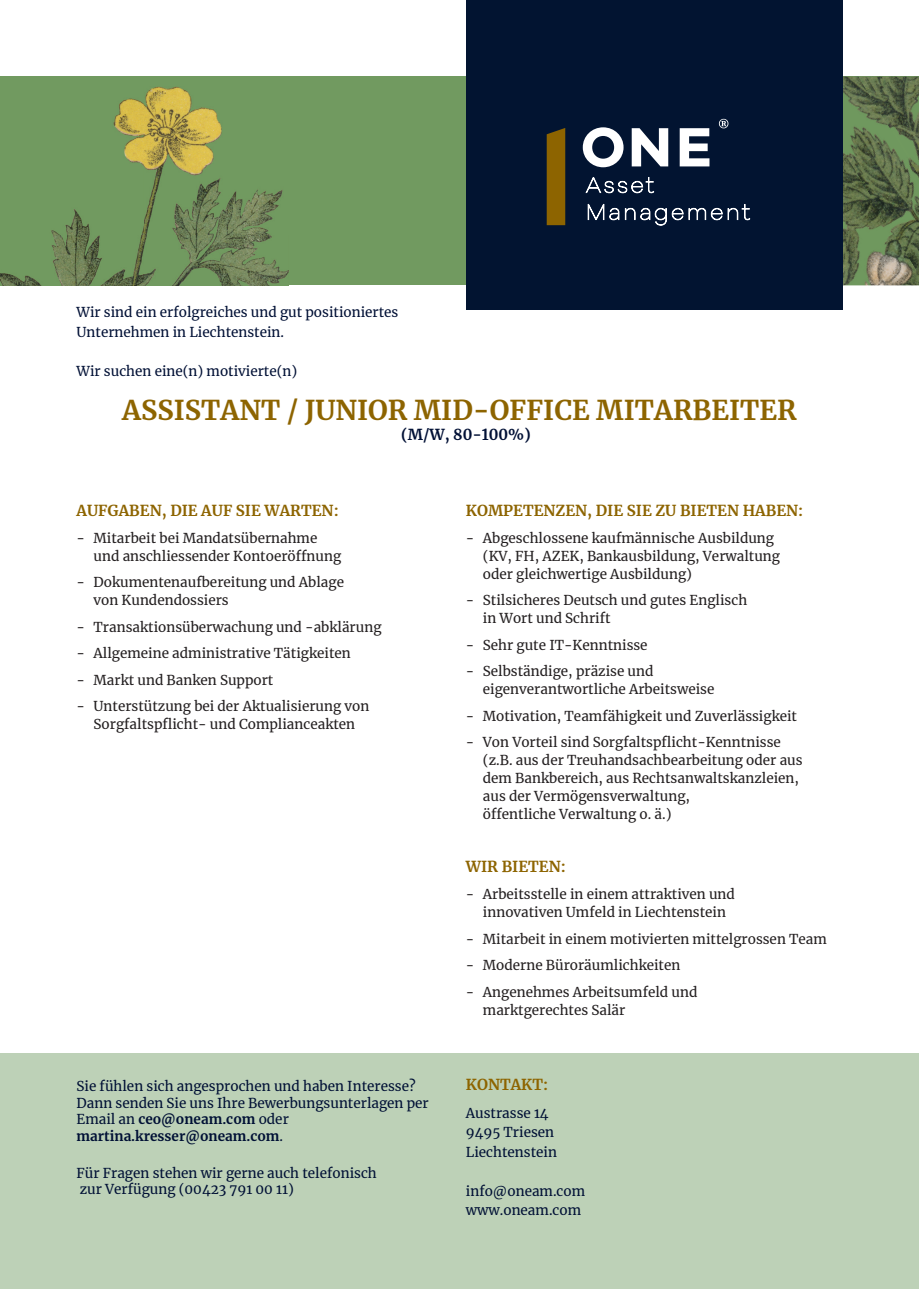
<style>
.page{position:relative;width:919px;height:1289px;background:#fff}
.page>*{position:absolute;margin:0;border:0;box-sizing:border-box;transform-origin:0 0}
.t1{font:700 27px "Merriweather";color:#8d6400}
.t2{font:700 15px "Merriweather";color:#8d6400}
.t3{font:700 15px "Merriweather";color:#001035}
.t4{font:13.5px/18px "Merriweather";color:#231f20}
.t5{font:13.5px/19.5px "Merriweather";color:#001035}
.s1{font-weight:700}
</style>
<div class="page">
<div style="left:0;top:77px;width:918px;height:208px;background:#719a60"></div>
<img style="left:842px;top:77px;width:76px;height:160px">
<img style="left:858px;top:77px;width:60px;height:99px">
<img style="left:842px;top:145px;width:53px;height:92px">
<img style="left:842px;top:237px;width:76px;height:48px">
<img style="left:0;top:87px;width:289px;height:198px">
<div style="left:0;top:1053px;width:918px;height:235px;background:#bdd1b7"></div>
<div style="left:466px;top:0;width:376px;height:309px;background:#021431"></div>
<svg style="left:546px;top:128px;width:19px;height:97px;background:#835e03"></svg>
<svg style="left:718px;top:119px;width:10px;height:9px"></svg>
<svg style="left:585px;top:177px;width:69px;height:16px"></svg>
<svg style="left:587px;top:204px;width:32px;height:16px"></svg>
<svg style="left:625px;top:204px;width:125px;height:21px"></svg>
<svg style="left:582px;top:127px;width:41px;height:40px"></svg>
<svg style="left:631px;top:128px;width:37px;height:38px"></svg>
<svg style="left:679px;top:128px;width:30px;height:38px"></svg>
<p class="t5" style="left:77px;top:302px;width:323px">Wir sind ein erfolgreiches und gut positioniertes<br>Unternehmen in Liechtenstein.</p>
<p class="t5" style="left:77px;top:360px;width:222px">Wir suchen eine(n) motivierte(n)</p>
<h1 class="t1" style="left:122px;top:391px;width:676px">ASSISTANT / JUNIOR MID-OFFICE MITARBEITER</h1>
<p class="t3" style="left:401px;top:423px;width:131px">(M/W, 80-100%)</p>
<p class="t2" style="left:77px;top:500px;width:264px">AUFGABEN, DIE AUF SIE WARTEN:</p>
<p class="t4" style="left:94px;top:528px;width:249px;text-indent:-17px">- Mitarbeit bei Mandatsübernahme und anschliessender Kontoeröffnung</p>
<p class="t4" style="left:94px;top:573px;width:252px;text-indent:-17px">- Dokumentenaufbereitung und Ablage von Kundendossiers</p>
<p class="t4" style="left:77px;top:617px;width:306px">- Transaktionsüberwachung und -abklärung</p>
<p class="t4" style="left:77px;top:644px;width:276px">- Allgemeine administrative Tätigkeiten</p>
<p class="t4" style="left:77px;top:670px;width:198px">- Markt und Banken Support</p>
<p class="t4" style="left:77px;top:697px;width:294px;text-align:center">- Unterstützung bei der Aktualisierung von<br>Sorgfaltspflicht- und Complianceakten</p>
<p class="t5" style="left:77px;top:1077px;width:354px;line-height:16.5px">Sie fühlen sich angesprochen und haben Interesse?<br>Dann senden Sie uns Ihre Bewerbungsunterlagen per Email an <span class="s1">ceo@oneam.com</span> oder <span class="s1">martina.kresser@oneam.com</span>.</p>
<p class="t5" style="left:77px;top:1164px;width:302px;line-height:16.5px">Für Fragen stehen wir gerne auch telefonisch zur Verfügung (00423 791 00 11)</p>
<p class="t2" style="left:466px;top:500px;width:339px">KOMPETENZEN, DIE SIE ZU BIETEN HABEN:</p>
<p class="t4" style="left:483px;top:528px;width:299px;text-indent:-17px">- Abgeschlossene kaufmännische Ausbildung (KV, FH, AZEK, Bankausbildung, Verwaltung oder gleichwertige Ausbildung)</p>
<p class="t4" style="left:483px;top:591px;width:266px;text-indent:-17px">- Stilsicheres Deutsch und gutes Englisch in Wort und Schrift</p>
<p class="t4" style="left:466px;top:635px;width:183px">- Sehr gute IT-Kenntnisse</p>
<p class="t4" style="left:483px;top:662px;width:233px;text-indent:-17px">- Selbständige, präzise und eigenverantwortliche Arbeitsweise</p>
<p class="t4" style="left:466px;top:706px;width:333px">- Motivation, Teamfähigkeit und Zuverlässigkeit</p>
<p class="t4" style="left:483px;top:733px;width:321px;text-indent:-17px">- Von Vorteil sind Sorgfaltspflicht-Kenntnisse (z.B. aus der Treuhandsachbearbeitung oder aus dem Bankbereich, aus Rechtsanwaltskanzleien, aus der Vermögensverwaltung,<br>öffentliche Verwaltung o. ä.)</p>
<p class="t2" style="left:466px;top:856px;width:102px">WIR BIETEN:</p>
<p class="t4" style="left:483px;top:884px;width:253px;text-indent:-17px">- Arbeitsstelle in einem attraktiven und innovativen Umfeld in Liechtenstein</p>
<p class="t4" style="left:466px;top:929px;width:362px">- Mitarbeit in einem motivierten mittelgrossen Team</p>
<p class="t4" style="left:466px;top:955px;width:216px">- Moderne Büroräumlichkeiten</p>
<p class="t4" style="left:483px;top:982px;width:216px;text-indent:-17px">- Angenehmes Arbeitsumfeld und marktgerechtes Salär</p>
<p class="t2" style="left:466px;top:1073px;width:84px">KONTAKT:</p>
<p class="t5" style="left:466px;top:1102px;width:93px">Austrasse 14<br>9495 Triesen<br>Liechtenstein</p>
<p class="t5" style="left:466px;top:1180px;width:121px">info@oneam.com www.oneam.com</p>
</div>
